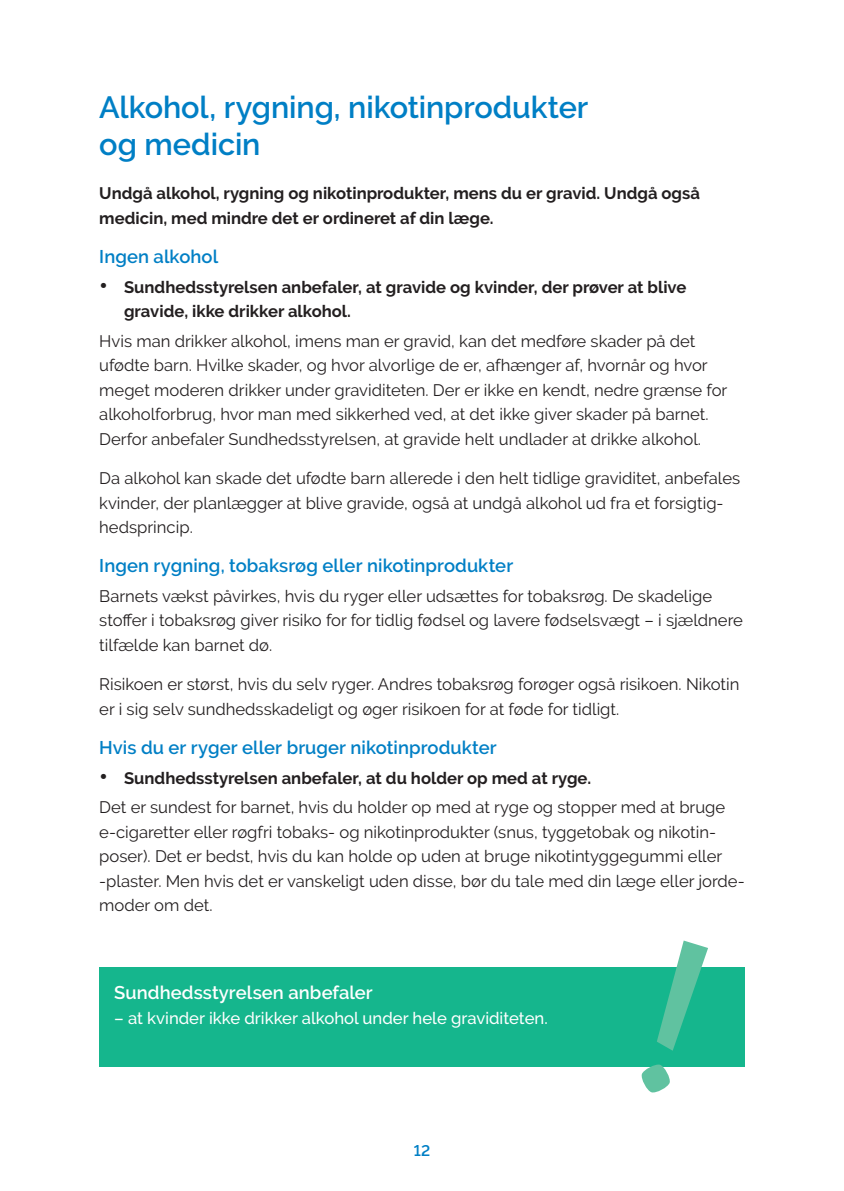
<style>
.page{position:relative;width:844px;height:1191px;background:#fff}
.page>*{position:absolute;margin:0;border:0;box-sizing:border-box;transform-origin:0 0}
.N1{font:600 30.62px/36.8px "Raleway";letter-spacing:-.005em;color:#007fc5}
.N2{font:600 18.38px "Raleway";letter-spacing:.005em;color:#007fc5}
.Boks_rubrik_hvid{font:600 18.38px "Raleway";letter-spacing:.005em;color:#fff}
.Body_luft{font:16.62px/24.5px "Raleway";color:#231f20}
.Body{font:16.62px/24.5px "Raleway";color:#231f20}
.Manchet_B{font:700 16.62px/24.5px "Raleway";color:#231f20}
.Manchet{font:700 16.62px/24.5px "Raleway";color:#231f20}
.Boks_tekst_hvid{font:500 16.62px "Raleway";color:#fff}
.t1{font:600 15.4px "Raleway";color:#007fc5}
.s1{font-size:24.5px}
</style>
<div class="page">
<div style="left:99px;top:967px;width:645px;height:99px;background:#15b68d"></div>
<svg style="left:640px;top:940px;width:68px;height:153px"></svg>
<h1 class="N1" style="left:99px;top:89px;width:490px">Alkohol, rygning, nikotinprodukter og medicin</h1>
<p class="Manchet" style="left:99px;top:181px;width:602px">Undgå alkohol, rygning og nikotinprodukter, mens du er gravid. Undgå også medicin, med mindre det er ordineret af din læge.</p>
<h2 class="N2" style="left:99px;top:246px;width:120px">Ingen alkohol</h2>
<p class="Manchet_B" style="left:124px;top:274px;width:563px;text-indent:-25px"><span class="s1">•</span> Sundhedsstyrelsen anbefaler, at gravide og kvinder, der prøver at blive gravide, ikke drikker alkohol.</p>
<p class="Body_luft" style="left:99px;top:328px;width:629px">Hvis man drikker alkohol, imens man er gravid, kan det medføre skader på det ufødte barn. Hvilke skader, og hvor alvorlige de er, afhænger af, hvornår og hvor meget moderen drikker under graviditeten. Der er ikke en kendt, nedre grænse for alkoholforbrug, hvor man med sikkerhed ved, at det ikke giver skader på barnet.<br>Derfor anbefaler Sundhedsstyrelsen, at gravide helt undlader at drikke alkohol.</p>
<p class="Body" style="left:99px;top:466px;width:642px">Da alkohol kan skade det ufødte barn allerede i den helt tidlige graviditet, anbefales kvinder, der planlægger at blive gravide, også at undgå alkohol ud fra et forsigtig&shy;hedsprincip.</p>
<h2 class="N2" style="left:99px;top:555px;width:415px">Ingen rygning, tobaksrøg eller nikotinprodukter</h2>
<p class="Body_luft" style="left:99px;top:584px;width:645px">Barnets vækst påvirkes, hvis du ryger eller udsættes for tobaksrøg. De skadelige stoffer i tobaksrøg giver risiko for for tidlig fødsel og lavere fødselsvægt – i sjældnere tilfælde kan barnet dø.</p>
<p class="Body" style="left:99px;top:672px;width:641px">Risikoen er størst, hvis du selv ryger. Andres tobaksrøg forøger også risikoen. Nikotin er i sig selv sundhedsskadeligt og øger risikoen for at føde for tidligt.</p>
<h2 class="N2" style="left:99px;top:737px;width:399px">Hvis du er ryger eller bruger nikotinprodukter</h2>
<p class="Manchet_B" style="left:99px;top:765px;width:493px"><span class="s1">•</span> Sundhedsstyrelsen anbefaler, at du holder op med at ryge.</p>
<p class="Body_luft" style="left:99px;top:795px;width:646px">Det er sundest for barnet, hvis du holder op med at ryge og stopper med at bruge e-cigaretter eller røgfri tobaks- og nikotinprodukter (snus, tyggetobak og nikotin&shy;poser). Det er bedst, hvis du kan holde op uden at bruge nikotintyggegummi eller -plaster. Men hvis det er vanskeligt uden disse, bør du tale med din læge eller jorde&shy;moder om det.</p>
<p class="Boks_rubrik_hvid" style="left:114px;top:982px;width:260px">Sundhedsstyrelsen anbefaler</p>
<p class="Boks_tekst_hvid" style="left:114px;top:1008px;width:435px">– at kvinder ikke drikker alkohol under hele graviditeten.</p>
<p class="t1" style="left:413px;top:1141px;width:18px">12</p>
</div>
